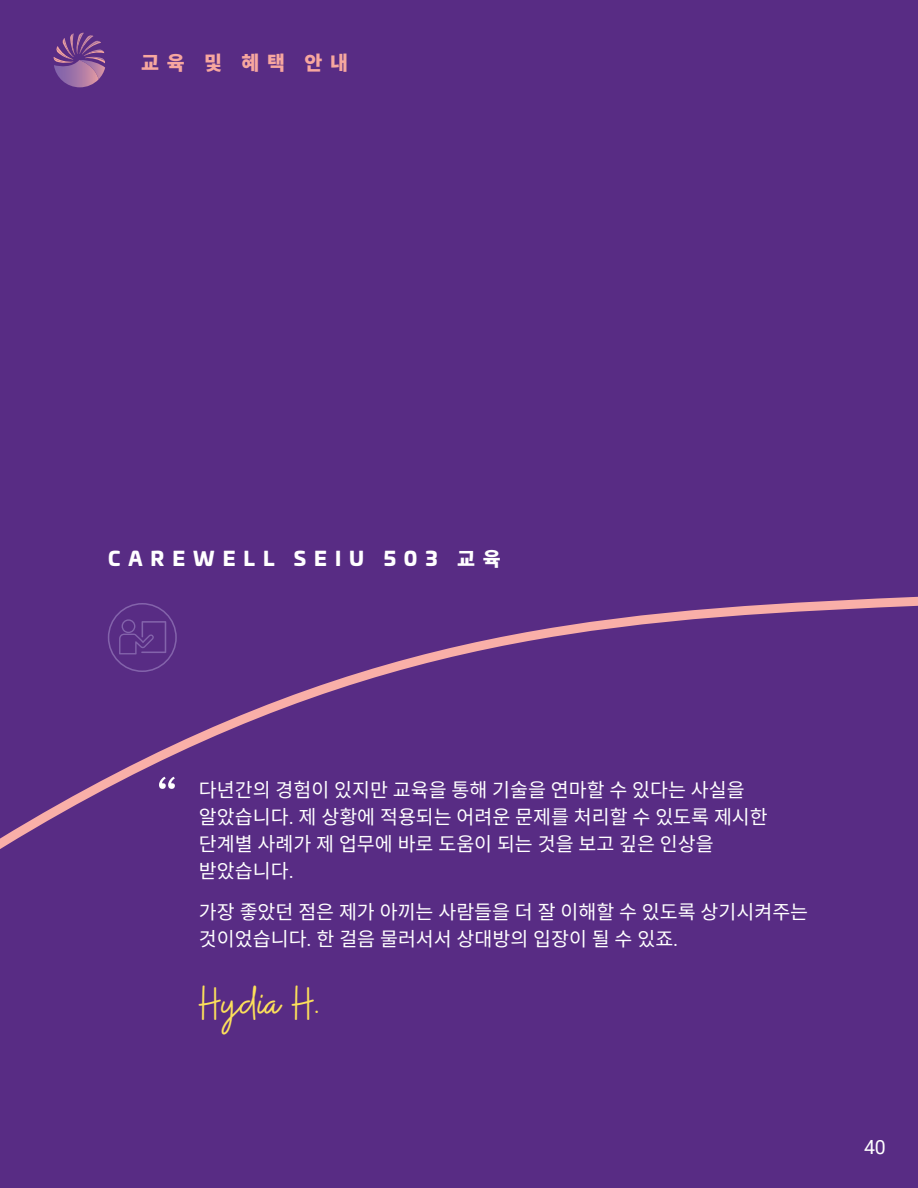
<style>
.page{position:relative;width:918px;height:1188px;background:#582c84}
.page>*{position:absolute;margin:0;border:0;box-sizing:border-box;transform-origin:0 0}
.Buffalo_Highlight_Sm{font:48px "Buffalo";letter-spacing:-.03em;color:#fce05b}
.Body_13pt{font:19.5px/27px "Noto Sans CJ Kkr";color:#fff}
.TOC_Section{font:900 19.5px "Univia Pro";letter-spacing:.41em;color:#fff}
.Bold_Small_Caps_EyeB{font:900 19.5px "Noto Sans CJ Kkr";color:#f7a79f}
.Body_13pt-2{font:19.5px "Roboto";color:#fff}
.s1{font-family:"Noto Sans CJ Kkr"}
.s2{font-family:"Roboto"}
</style>
<div class="page">
<svg style="left:0;top:596px;width:918px;height:253px"></svg>
<svg style="left:53px;top:33px;width:52px;height:55px"></svg>
<svg style="left:159px;top:777px;width:16px;height:12px"></svg>
<div style="left:193px;top:774px;width:621px;height:180px;background:#582c84"></div>
<svg style="left:108px;top:603px;width:69px;height:69px"></svg>
<p class="Bold_Small_Caps_EyeB" style="left:141px;top:51px;width:209px">교육 및 혜택 안내</p>
<p class="TOC_Section" style="left:108px;top:543px;width:394px">CAREWELL SEIU 503 <span class="s1">교육</span></p>
<p class="Body_13pt" style="left:199px;top:777px;width:570px">다년간의 경험이 있지만 교육을 통해 기술을 연마할 수 있다는 사실을 알았습니다<span class="s2">.</span> 제 상황에 적용되는 어려운 문제를 처리할 수 있도록 제시한 단계별 사례가 제 업무에 바로 도움이 되는 것을 보고 깊은 인상을 받았습니다<span class="s2">.</span></p>
<p class="Body_13pt" style="left:199px;top:898px;width:611px">가장 좋았던 점은 제가 아끼는 사람들을 더 잘 이해할 수 있도록 상기시켜주는 것이었습니다<span class="s2">.</span> 한 걸음 물러서서 상대방의 입장이 될 수 있죠<span class="s2">.</span></p>
<p class="Buffalo_Highlight_Sm" style="left:199px;top:975px;width:122px">Hydia H.</p>
<p class="Body_13pt-2" style="left:864px;top:1134px;width:23px">40</p>
</div>
